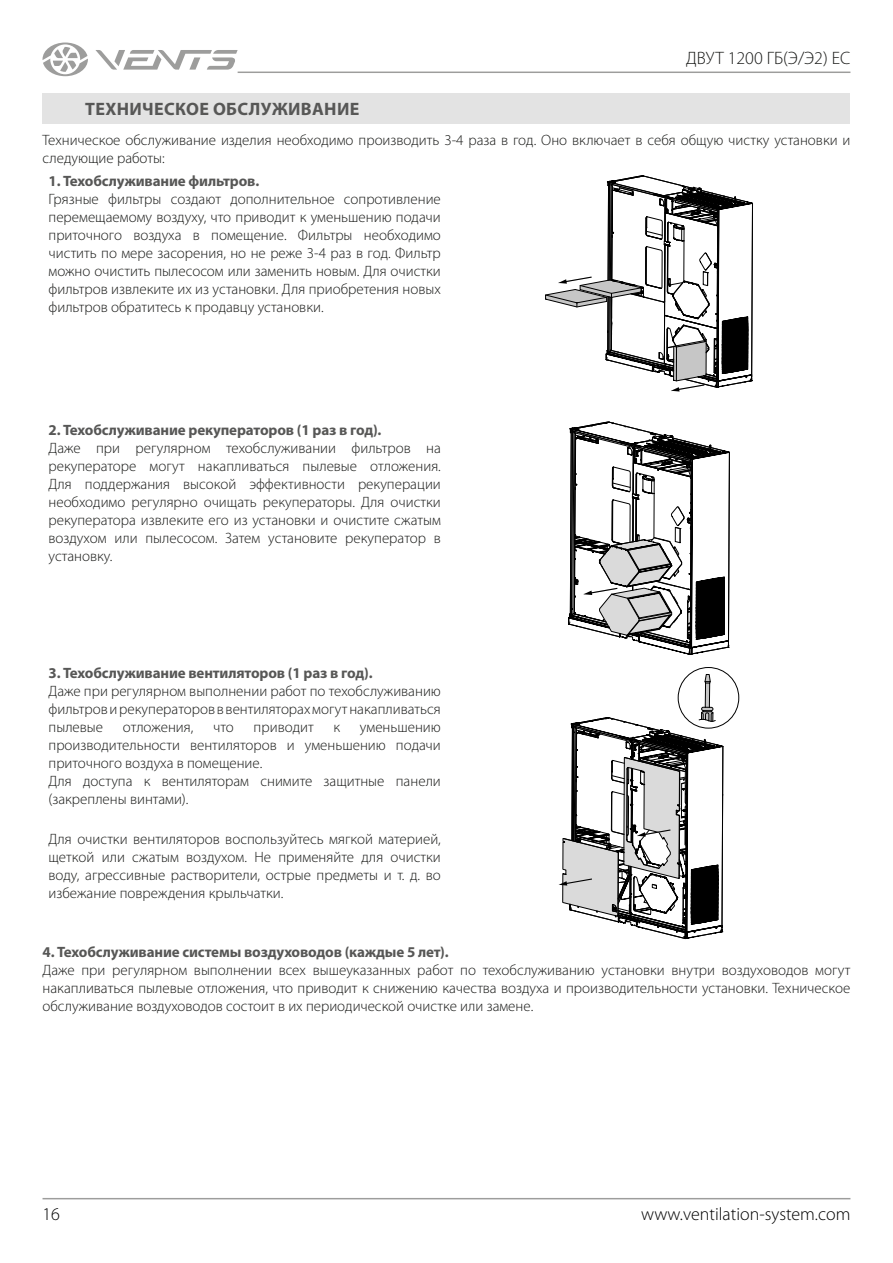
<style>
.page{position:relative;width:893px;height:1263px;background:#fff}
.page>*{position:absolute;margin:0;border:0;box-sizing:border-box;transform-origin:0 0}
.t1{font:300 18px "Myriad Pro";color:#000}
.t2{font:700 18px "Myriad Pro";letter-spacing:.02em;color:#575756}
.t3{font:300 18px "Myriad Pro";color:#191a18}
.t4{font:300 15px/18px "Myriad Pro";color:#191a18;text-align:justify}
.t5{font:700 15px "Myriad Pro";letter-spacing:-.01em;color:#575756}
</style>
<div class="page">
<hr style="left:43px;top:1198px;width:807px;height:1px;background:#9d9d9c">
<hr style="left:238px;top:72px;width:612px;height:1px;background:#9d9d9c">
<svg style="left:95px;top:50px;width:143px;height:20px"></svg>
<svg style="left:43px;top:43px;width:45px;height:33px"></svg>
<div style="left:43px;top:93px;width:807px;height:31px;background:#e3e3e3"></div>
<svg style="left:545px;top:175px;width:208px;height:765px"></svg>
<div style="left:678px;top:667px;width:61px;height:61px;border:1px solid #000;border-radius:50%"></div>
<p class="t3" style="left:686px;top:48px;width:166px">ДВУТ 1200 ГБ(Э/Э2) ЕС</p>
<p class="t2" style="left:85px;top:97px;width:276px">ТЕХНИЧЕСКОЕ ОБСЛУЖИВАНИЕ</p>
<p class="t4" style="left:43px;top:131px;width:809px">Техническое обслуживание изделия необходимо производить 3-4 раза в год. Оно включает в себя общую чистку установки и следующие работы:</p>
<p class="t5" style="left:49px;top:172px;width:212px">1. Техобслуживание фильтров.</p>
<p class="t4" style="left:49px;top:191px;width:394px">Грязные фильтры создают дополнительное сопротивление перемещаемому воздуху, что приводит к уменьшению подачи приточного воздуха в помещение. Фильтры необходимо чистить по мере засорения, но не реже 3-4 раз в год. Фильтр можно очистить пылесосом или заменить новым. Для очистки фильтров извлеките их из установки. Для приобретения новых фильтров обратитесь к продавцу установки.</p>
<p class="t5" style="left:49px;top:420px;width:334px">2. Техобслуживание рекуператоров (1 раз в год).</p>
<p class="t4" style="left:49px;top:439px;width:394px">Даже при регулярном техобслуживании фильтров на рекуператоре могут накапливаться пылевые отложения.<br>Для поддержания высокой эффективности рекуперации необходимо регулярно очищать рекуператоры. Для очистки рекуператора извлеките его из установки и очистите сжатым воздухом или пылесосом. Затем установите рекуператор в установку.</p>
<p class="t5" style="left:49px;top:663px;width:326px">3. Техобслуживание вентиляторов (1 раз в год).</p>
<p class="t4" style="left:49px;top:682px;width:394px">Даже при регулярном выполнении работ по техобслуживанию фильтров и рекуператоров в вентиляторах могут накапливаться пылевые</p>
<p class="t4" style="left:49px;top:718px;width:394px;text-align:left;text-indent:311px">уменьшению производительности вентиляторов и уменьшению подачи приточного воздуха в помещение.<br>Для доступа к вентиляторам снимите защитные панели (закреплены винтами).</p>
<p class="t4" style="left:49px;top:830px;width:394px">Для очистки вентиляторов воспользуйтесь мягкой материей, щеткой или сжатым воздухом. Не применяйте для очистки воду, агрессивные растворители, острые предметы и т. д. во избежание повреждения крыльчатки.</p>
<p class="t4" style="left:123px;top:718px;width:72px">отложения,</p>
<p class="t4" style="left:213px;top:718px;width:22px">что</p>
<p class="t4" style="left:254px;top:718px;width:62px">приводит</p>
<p class="t4" style="left:333px;top:718px;width:8px">к</p>
<p class="t5" style="left:43px;top:942px;width:408px">4. Техобслуживание системы воздуховодов (каждые 5 лет).</p>
<p class="t4" style="left:43px;top:961px;width:809px">Даже при регулярном выполнении всех вышеуказанных работ по техобслуживанию установки внутри воздуховодов могут накапливаться пылевые отложения, что приводит к снижению качества воздуха и производительности установки. Техническое обслуживание воздуховодов состоит в их периодической очистке или замене.</p>
<p class="t1" style="left:43px;top:1204px;width:19px">16</p>
<p class="t1" style="left:641px;top:1204px;width:211px">www.ventilation-system.com</p>
</div>
